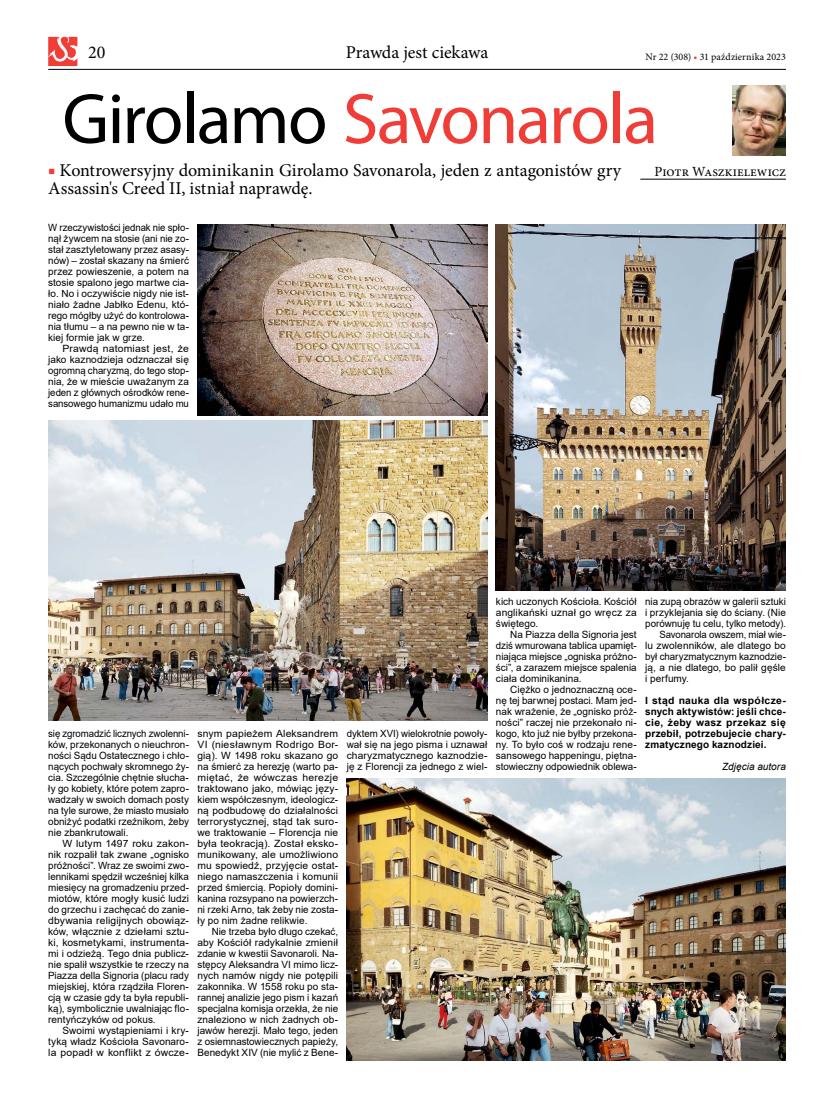
<style>
.page{position:relative;width:820px;height:1106px;background:#fff}
.page>*{position:absolute;margin:0;border:0;box-sizing:border-box;transform-origin:0 0}
.t1{font:72px "Myriad Pro";letter-spacing:-.03em;color:#f13d37}
.t2{font:18px/18px "Minion Pro";letter-spacing:-.01em;color:#000}
.t3{font:14px "Minion Pro";color:#000}
.t4{font:10px/11px "Arial";color:#000;text-align:justify}
.t5{font:10px/11px "Arial";color:#000;text-align:justify;scale:1.04 1}
.t6{font:10px/11px "Arial";color:#000;text-align:justify;scale:.96 1}
.t7{font:700 10px/11px "Arial";letter-spacing:.01em;color:#000;text-align:justify;scale:1.04 1}
.t8{font:10px "Minion Pro";color:#000}
.t9{font:italic 10px "Arial";letter-spacing:.005em;color:#000}
.s1{color:#f13d37}
.s2{color:#000}
</style>
<div class="page">
<hr style="left:640px;top:179px;width:145px;height:1px;background:#000">
<img style="left:732px;top:85px;width:53px;height:71px">
<img style="left:197px;top:224px;width:290px;height:191px">
<img style="left:346px;top:779px;width:439px;height:281px">
<img style="left:495px;top:224px;width:290px;height:366px">
<img style="left:48px;top:420px;width:439px;height:300px">
<hr style="left:48px;top:69px;width:737px;height:1px;background:#000">
<svg style="left:48px;top:37px;width:29px;height:29px"></svg>
<h2 class="t2" style="left:88px;top:43px;width:19px">20</h2>
<h2 class="t2" style="left:345px;top:43px;width:144px">Prawda jest ciekawa</h2>
<p class="t8" style="left:645px;top:50px;width:142px">Nr 22 (308) <span class="s1">•</span> 31 października 2023</p>
<h1 class="t1" style="left:62px;top:74px;width:597px"><span class="s2">Girolamo</span> Savonarola</h1>
<h2 class="t2" style="left:48px;top:161px;width:574px"><span class="s1">■</span> Kontrowersyjny dominikanin Girolamo Savonarola, jeden z antagonistów gry<br>Assassin's Creed II, istniał naprawdę.</h2>
<h3 class="t3" style="left:654px;top:162px;width:133px">Piotr Waszkielewicz</h3>
<p class="t6" style="left:48px;top:222px;width:148px">W rzeczywistości jednak nie spło&shy;nął żywcem na stosie (ani nie zo&shy;stał zasztyletowany przez asasy&shy;nów) – został skazany na śmierć przez powieszenie, a potem na stosie spalono jego martwe cia&shy;ło. No i oczywiście nigdy nie ist&shy;niało żadne Jabłko Edenu, któ&shy;rego mógłby użyć do kontrolowa&shy;nia tłumu – a na pewno nie w ta&shy;kiej formie jak w grze.</p>
<p class="t5" style="left:48px;top:343px;width:137px;text-indent:14px">Prawdą natomiast jest, że jako kaznodzieja odznaczał się ogromną charyzmą, do tego stop&shy;nia, że w mieście uważanym za jeden z głównych ośrodków rene&shy;sansowego humanizmu udało mu</p>
<p class="t6" style="left:48px;top:728px;width:148px">się zgromadzić licznych zwolenni&shy;ków, przekonanych o nieuchron&shy;ności Sądu Ostatecznego i chło&shy;nących pochwały skromnego ży&shy;cia. Szczególnie chętnie słucha&shy;ły go kobiety, które potem zapro&shy;wadzały w swoich domach posty na tyle surowe, że miasto musiało obniżyć podatki rzeźnikom, żeby nie zbankrutowali.</p>
<p class="t5" style="left:48px;top:838px;width:137px;text-indent:14px">W lutym 1497 roku zakon&shy;nik rozpalił tak zwane „ognisko próżności”. Wraz ze swoimi zwo&shy;lennikami spędził wcześniej kilka miesięcy na gromadzeniu przed&shy;miotów, które mogły kusić ludzi do grzechu i zachęcać do zanie&shy;dbywania religijnych obowiąz&shy;ków, włącznie z dziełami sztu&shy;ki, kosmetykami, instrumenta&shy;mi i odzieżą. Tego dnia publicz&shy;nie spalił wszystkie te rzeczy na Piazza della Signoria (placu rady miejskiej, która rządziła Floren&shy;cją w czasie gdy ta była republi&shy;ką), symbolicznie uwalniając flo&shy;rentyńczyków od pokus.</p>
<p class="t4" style="left:48px;top:1025px;width:142px;text-indent:14px">Swoimi wystąpieniami i kry&shy;tyką władz Kościoła Savonaro&shy;la popadł w konflikt z ówcze-</p>
<p class="t5" style="left:197px;top:728px;width:137px">snym papieżem Aleksandrem VI (niesławnym Rodrigo Bor&shy;gią). W 1498 roku skazano go na śmierć za herezję (warto pa&shy;miętać, że wówczas herezje traktowano jako, mówiąc języ&shy;kiem współczesnym, ideologicz&shy;ną podbudowę do działalności terrorystycznej, stąd tak suro&shy;we traktowanie – Florencja nie była teokracją). Został eksko&shy;munikowany, ale umożliwiono mu spowiedź, przyjęcie ostat&shy;niego namaszczenia i komunii przed śmiercią. Popioły domini&shy;kanina rozsypano na powierzch&shy;ni rzeki Arno, tak żeby nie zosta&shy;ły po nim żadne relikwie.</p>
<p class="t4" style="left:197px;top:926px;width:142px;text-indent:14px">Nie trzeba było długo czekać, aby Kościół radykalnie zmienił zdanie w kwestii Savonaroli. Na&shy;stępcy Aleksandra VI mimo licz&shy;nych namów nigdy nie potępili zakonnika. W 1558 roku po sta&shy;rannej analizie jego pism i kazań specjalna komisja orzekła, że nie znaleziono w nich żadnych ob&shy;jawów herezji. Mało tego, jeden z osiemnastowiecznych papieży, Benedykt XIV (nie mylić z Bene-</p>
<p class="t4" style="left:346px;top:728px;width:142px">dyktem XVI) wielokrotnie powoły&shy;wał się na jego pisma i uznawał charyzmatycznego kaznodzie&shy;ję z Florencji za jednego z wiel-</p>
<p class="t4" style="left:495px;top:596px;width:142px">kich uczonych Kościoła. Kościół anglikański uznał go wręcz za świętego.</p>
<p class="t4" style="left:495px;top:629px;width:142px;text-indent:14px">Na Piazza della Signoria jest dziś wmurowana tablica upamięt&shy;niająca miejsce „ogniska próżno&shy;ści”, a zarazem miejsce spalenia ciała dominikanina.</p>
<p class="t4" style="left:495px;top:684px;width:142px;text-indent:14px">Ciężko o jednoznaczną oce&shy;nę tej barwnej postaci. Mam jed&shy;nak wrażenie, że „ognisko próż&shy;ności” raczej nie przekonało ni&shy;kogo, kto już nie byłby przekona&shy;ny. To było coś w rodzaju rene&shy;sansowego happeningu, piętna&shy;stowieczny odpowiednik oblewa-</p>
<p class="t4" style="left:645px;top:596px;width:142px">nia zupą obrazów w galerii sztuki</p>
<p class="t4" style="left:645px;top:607px;width:142px">i przyklejania się do ściany. (Nie</p>
<p class="t4" style="left:645px;top:618px;width:142px">porównuję tu celu, tylko metody).</p>
<p class="t6" style="left:659px;top:629px;width:133px">Savonarola owszem, miał wie-</p>
<p class="t4" style="left:645px;top:640px;width:142px">lu zwolenników, ale dlatego bo</p>
<p class="t4" style="left:645px;top:651px;width:142px">był charyzmatycznym kaznodzie-</p>
<p class="t4" style="left:645px;top:662px;width:142px">ją, a nie dlatego, bo palił gęśle</p>
<p class="t4" style="left:645px;top:673px;width:45px">i perfumy.</p>
<p class="t7" style="left:645px;top:695px;width:137px">I stąd nauka dla współcze&shy;snych aktywistów: jeśli chce&shy;cie, żeby wasz przekaz się przebił, potrzebujecie chary&shy;zmatycznego kaznodziei.</p>
<p class="t9" style="left:721px;top:760px;width:65px">Zdjęcia autora</p>
</div>
